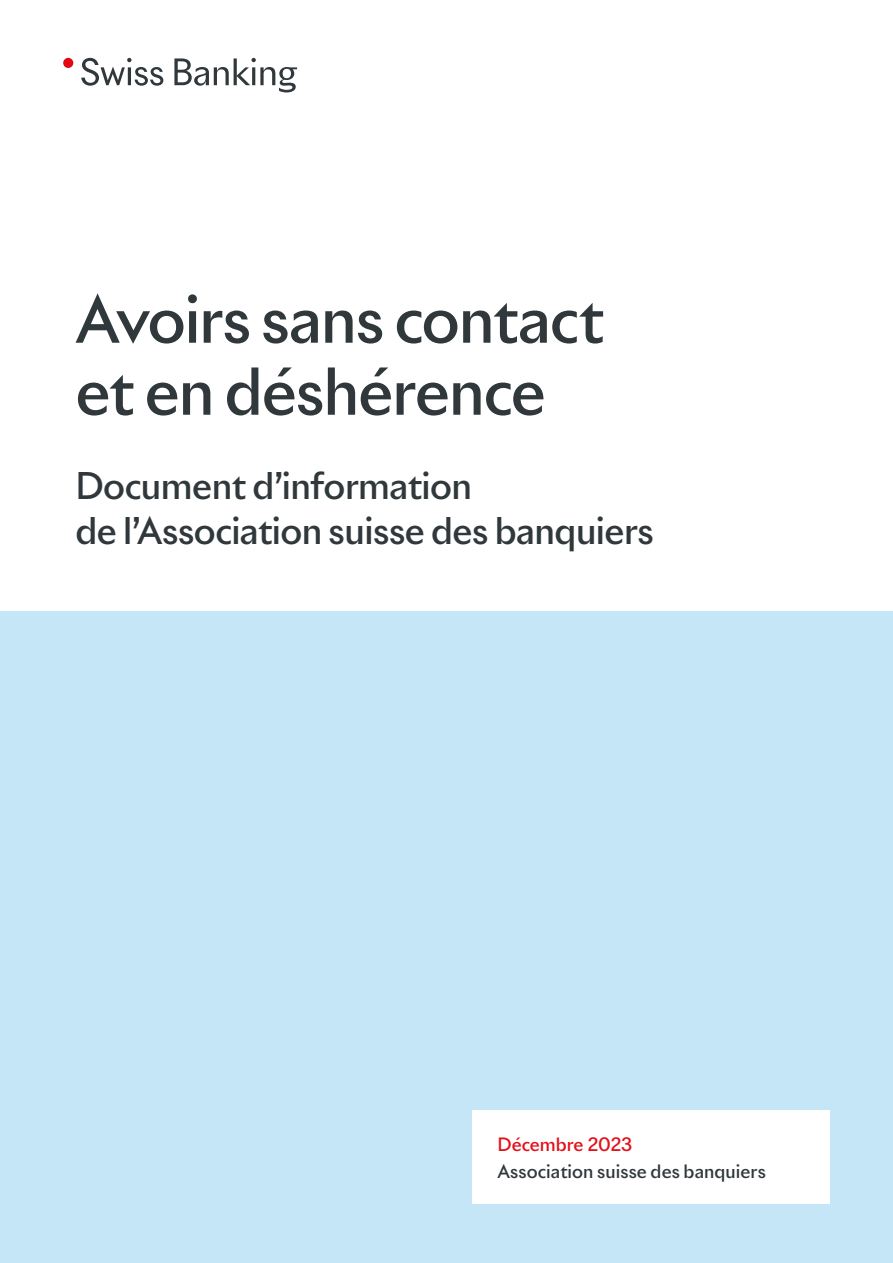
<style>
.page{position:relative;width:893px;height:1263px;background:#fff}
.page>*{position:absolute;margin:0;border:0;box-sizing:border-box;transform-origin:0 0}
.t1{font:500 63px/72px "Riviera Nights";letter-spacing:-.02em;color:#30383b}
.t2{font:500 36px/45px "Riviera Nights";letter-spacing:-.015em;color:#30383b}
.t3{font:500 18px "Riviera Nights";letter-spacing:.005em;color:#30383b}
.t4{font:500 18px "Riviera Nights";letter-spacing:-.005em;color:#e4101a}
</style>
<div class="page">
<svg style="left:81px;top:58px;width:82px;height:28px"></svg>
<svg style="left:174px;top:58px;width:123px;height:34px"></svg>
<div style="left:63px;top:58px;width:10px;height:10px;background:#e30613;border-radius:50%"></div>
<div style="left:0;top:612px;width:893px;height:651px;background:#c4e6f6"></div>
<div style="left:472px;top:1110px;width:357px;height:94px;background:#fff"></div>
<h1 class="t1" style="left:75px;top:283px;width:530px">Avoirs sans contact et en déshérence</h1>
<p class="t2" style="left:75px;top:463px;width:580px">Document d’information<br>de l’Association suisse des banquiers</p>
<p class="t4" style="left:497px;top:1133px;width:136px">Décembre 2023</p>
<p class="t3" style="left:497px;top:1160px;width:270px">Association suisse des banquiers</p>
</div>
